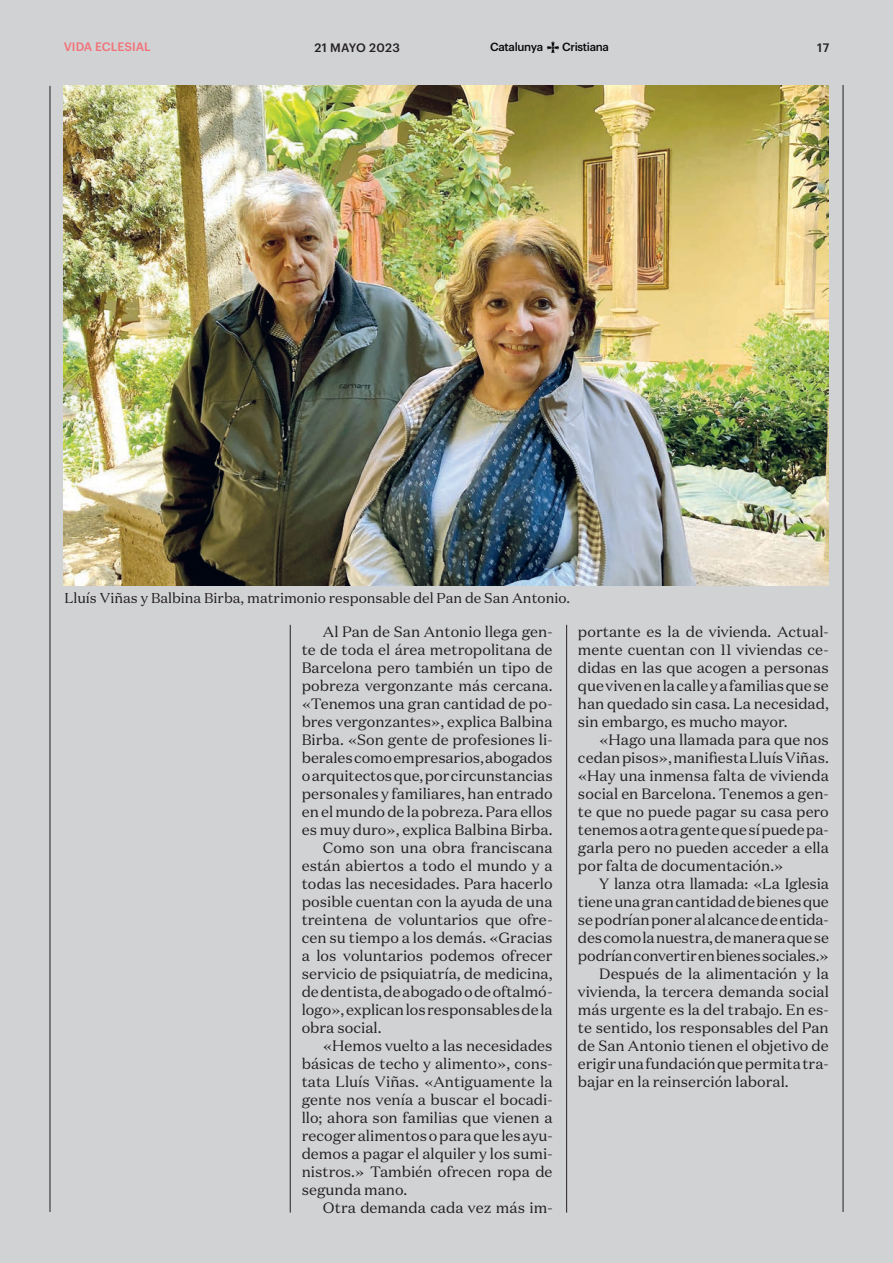
<style>
.page{position:relative;width:893px;height:1263px;background:#d1d2d4}
.page>*{position:absolute;margin:0;border:0;box-sizing:border-box;transform-origin:0 0}
.t1{font:15px/18px "Domaine Text";color:#231f20;text-align:justify}
.t2{font:14.25px "Domaine Text";color:#231f20}
.t3{font:500 12px "Graphik";color:#f27278}
.t4{font:500 12px "Graphik";letter-spacing:.025em;color:#231f20}
.t5{font:500 11.55px "Graphik";letter-spacing:-.03em;color:#07090c}
</style>
<div class="page">
<hr style="left:843px;top:85px;width:1px;height:1127px;background:#231f20">
<svg style="left:547px;top:42px;width:12px;height:11px"></svg>
<hr style="left:50px;top:86px;width:1px;height:1126px;background:#231f20">
<hr style="left:290px;top:625px;width:1px;height:587px;background:#231f20">
<hr style="left:566px;top:625px;width:1px;height:587px;background:#231f20">
<img style="left:64px;top:86px;width:765px;height:500px">
<p class="t3" style="left:64px;top:38px;width:89px">VIDA ECLESIAL</p>
<p class="t4" style="left:314px;top:38px;width:87px">21 MAYO 2023</p>
<p class="t5" style="left:490px;top:38px;width:54px">Catalunya</p>
<p class="t5" style="left:562px;top:38px;width:48px">Cristiana</p>
<p class="t4" style="left:817px;top:38px;width:13px">17</p>
<p class="t2" style="left:64px;top:589px;width:507px">Lluís Viñas y Balbina Birba, matrimonio responsable del Pan de San Antonio.</p>
<p class="t1" style="left:323px;top:622px;width:231px">Al Pan de San Antonio llega gen-</p>
<p class="t1" style="left:302px;top:640px;width:252px">te de toda el área metropolitana de</p>
<p class="t1" style="left:302px;top:658px;width:252px">Barcelona pero también un tipo de</p>
<p class="t1" style="left:302px;top:676px;width:252px">pobreza vergonzante más cercana.</p>
<p class="t1" style="left:302px;top:694px;width:252px">«Tenemos una gran cantidad de po-</p>
<p class="t1" style="left:302px;top:712px;width:252px">bres vergonzantes», explica Balbina</p>
<p class="t1" style="left:302px;top:730px;width:252px">Birba. «Son gente de profesiones li-</p>
<p class="t1" style="left:302px;top:748px;width:252px">berales como empresarios, abogados</p>
<p class="t1" style="left:302px;top:766px;width:252px">o arquitectos que, por circunstancias</p>
<p class="t1" style="left:302px;top:784px;width:252px">personales y familiares, han entrado</p>
<p class="t1" style="left:302px;top:802px;width:252px">en el mundo de la pobreza. Para ellos</p>
<p class="t1" style="left:302px;top:820px;width:252px">es muy duro», explica Balbina Birba.</p>
<p class="t1" style="left:323px;top:838px;width:231px">Como son una obra franciscana</p>
<p class="t1" style="left:302px;top:856px;width:252px">están abiertos a todo el mundo y a</p>
<p class="t1" style="left:302px;top:874px;width:252px">todas las necesidades. Para hacerlo</p>
<p class="t1" style="left:302px;top:892px;width:252px">posible cuentan con la ayuda de una</p>
<p class="t1" style="left:302px;top:910px;width:252px">treintena de voluntarios que ofre-</p>
<p class="t1" style="left:302px;top:928px;width:252px">cen su tiempo a los demás. «Gracias</p>
<p class="t1" style="left:302px;top:946px;width:252px">a los voluntarios podemos ofrecer</p>
<p class="t1" style="left:302px;top:964px;width:252px">servicio de psiquiatría, de medicina,</p>
<p class="t1" style="left:302px;top:982px;width:252px">de dentista, de abogado o de oftalmó-</p>
<p class="t1" style="left:302px;top:1000px;width:252px">logo», explican los responsables de la</p>
<p class="t1" style="left:302px;top:1018px;width:81px">obra social.</p>
<p class="t1" style="left:323px;top:1036px;width:231px">«Hemos vuelto a las necesidades</p>
<p class="t1" style="left:302px;top:1054px;width:252px">básicas de techo y alimento», cons-</p>
<p class="t1" style="left:302px;top:1072px;width:252px">tata Lluís Viñas. «Antiguamente la</p>
<p class="t1" style="left:302px;top:1090px;width:252px">gente nos venía a buscar el bocadi-</p>
<p class="t1" style="left:302px;top:1108px;width:252px">llo; ahora son familias que vienen a</p>
<p class="t1" style="left:302px;top:1126px;width:252px">recoger alimentos o para que les ayu-</p>
<p class="t1" style="left:302px;top:1144px;width:252px">demos a pagar el alquiler y los sumi-</p>
<p class="t1" style="left:302px;top:1162px;width:252px">nistros.» También ofrecen ropa de</p>
<p class="t1" style="left:302px;top:1180px;width:107px">segunda mano.</p>
<p class="t1" style="left:323px;top:1198px;width:231px">Otra demanda cada vez más im-</p>
<p class="t1" style="left:578px;top:622px;width:252px">portante es la de vivienda. Actual&shy;mente cuentan con 11 viviendas ce&shy;didas en las que acogen a personas que viven en la calle y a familias que se han quedado sin casa. La necesidad, sin embargo, es mucho mayor.</p>
<p class="t1" style="left:578px;top:730px;width:252px;text-indent:21px">«Hago una llamada para que nos cedan pisos», manifiesta Lluís Viñas. «Hay una inmensa falta de vivienda social en Barcelona. Tenemos a gen&shy;te que no puede pagar su casa pero tenemos a otra gente que sí puede pa&shy;garla pero no pueden acceder a ella por falta de documentación.»</p>
<p class="t1" style="left:599px;top:874px;width:231px">Y lanza otra llamada: «La Iglesia</p>
<p class="t1" style="left:578px;top:892px;width:252px">tiene una gran cantidad de bienes que</p>
<p class="t1" style="left:578px;top:910px;width:252px">se podrían poner al alcance de entida-</p>
<p class="t1" style="left:578px;top:928px;width:253px">des como la nuestra, de manera que se</p>
<p class="t1" style="left:578px;top:946px;width:252px">podrían convertir en bienes sociales.»</p>
<p class="t1" style="left:599px;top:964px;width:231px">Después de la alimentación y la</p>
<p class="t1" style="left:578px;top:982px;width:252px">vivienda, la tercera demanda social</p>
<p class="t1" style="left:578px;top:1000px;width:252px">más urgente es la del trabajo. En es-</p>
<p class="t1" style="left:578px;top:1018px;width:252px">te sentido, los responsables del Pan</p>
<p class="t1" style="left:578px;top:1036px;width:252px">de San Antonio tienen el objetivo de</p>
<p class="t1" style="left:578px;top:1054px;width:252px">erigir una fundación que permita tra-</p>
<p class="t1" style="left:578px;top:1072px;width:212px">bajar en la reinserción laboral.</p>
</div>
